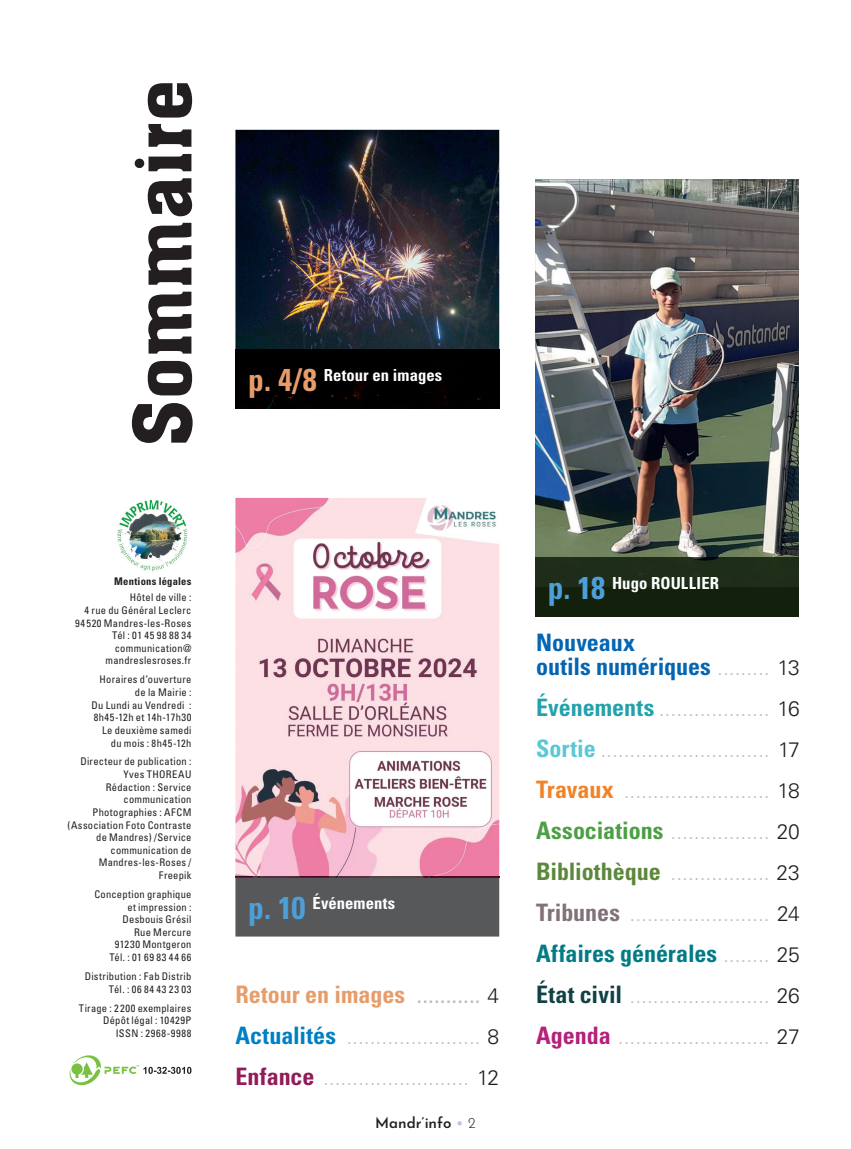
<style>
.page{position:relative;width:851px;height:1149px;background:#fff}
.page>*{position:absolute;margin:0;border:0;box-sizing:border-box;transform-origin:0 0}
.t1{font:700 78.6px "Aachen";letter-spacing:.01em;color:#231f20}
.t2{font:700 condensed 24px/24px "Univers LT Std";color:#0465b2}
.t3{font:700 condensed 24px "Univers LT Std";color:#017b86}
.t4{font:700 condensed 24px "Univers LT Std";color:#e69d6b}
.t5{font:300 21px/41px "Univers LT Std";letter-spacing:-.02em;color:#bcbdc0}
.t6{font:700 condensed 16.65px "Univers LT Std";letter-spacing:.005em;color:#fff}
.t7{font:600 15px "Josefin Sans";letter-spacing:-.005em;color:#231f20}
.t8{font:condensed 10.5px/12.6px "Univers LT Std";letter-spacing:.025em;color:#231f20;text-align:right}
.t9{font:700 condensed 10.5px "Univers LT Std";letter-spacing:.02em;color:#231f20}
.s1{font-size:31.5px;color:#e69d6b}
.s2{font-size:31.5px;color:#4d9fd7}
.s3{font-weight:400;font-stretch:normal;font-size:21px;color:#bcbdc0}
.s4{font-weight:300;font-stretch:normal;font-size:21px;color:#231f20}
.s5{font-weight:700;font-stretch:condensed;font-size:24px;color:#0080c4}
.s6{color:#231f20}
.s7{font-weight:700;font-stretch:condensed;font-size:24px;color:#911c59}
.s8{color:#c2c1df}
.s9{font-weight:300}
.s10{font-weight:300;font-stretch:normal;font-size:21px;color:#bcbdc0}
.s11{font-weight:700;font-stretch:condensed;font-size:24px;color:#23a2ab}
.s12{font-weight:700;font-stretch:condensed;font-size:24px;color:#5cc8d5}
.s13{font-weight:700;font-stretch:condensed;font-size:24px;color:#f08327}
.s14{font-weight:700;font-stretch:condensed;font-size:24px;color:#4c9f45}
.s15{font-weight:700;font-stretch:condensed;font-size:24px;color:#5d883b}
.s16{font-weight:700;font-stretch:condensed;font-size:24px;color:#80717a}
.s17{font-weight:700;font-stretch:condensed;font-size:24px;color:#114146}
.s18{font-weight:700;font-stretch:condensed;font-size:24px;color:#b5207a}
</style>
<div class="page">
<img style="left:535px;top:179px;width:263px;height:378px">
<img style="left:117px;top:500px;width:71px;height:72px">
<img style="left:235px;top:130px;width:264px;height:219px">
<div style="left:235px;top:349px;width:264px;height:59px;background:#000"></div>
<img style="left:235px;top:497px;width:264px;height:379px">
<div style="left:235px;top:876px;width:264px;height:60px;background:#57585a"></div>
<div style="left:535px;top:586px;width:263px;height:31px;background:#13200c"></div>
<div style="left:535px;top:557px;width:263px;height:29px;background:#1e2d19"></div>
<svg style="left:70px;top:1055px;width:121px;height:29px"></svg>
<h1 class="t1" style="left:105px;top:446px;width:368px;rotate:-90deg">Sommaire</h1>
<h3 class="t6" style="left:248px;top:365px;width:195px"><span class="s1">p. 4/8</span> Retour en images</h3>
<p class="t9" style="left:114px;top:574px;width:79px">Mentions légales</p>
<p class="t8" style="left:75px;top:591px;width:118px">Hôtel de ville :<br>4 rue du Général Leclerc<br>94 520 Mandres-les-Roses<br>Tél : 01 45 98 88 34 communication@ mandreslesroses.fr</p>
<p class="t8" style="left:91px;top:673px;width:101px">Horaires d’ouverture de la Mairie :<br>Du Lundi au Vendredi :<br>8h45-12h et 14h-17h30<br>Le deuxième samedi du mois : 8h45-12h</p>
<p class="t8" style="left:68px;top:755px;width:125px">Directeur de publication :<br>Yves THOREAU<br>Rédaction : Service communication<br>Photographies : AFCM (Association Foto Contraste de Mandres) /Service communication de<br>Mandres-les-Roses /<br>Freepik</p>
<p class="t8" style="left:94px;top:887px;width:99px">Conception graphique et impression :<br>Desbouis Grésil<br>Rue Mercure<br>91230 Montgeron<br>Tél. : 01 69 83 44 66</p>
<p class="t8" style="left:85px;top:969px;width:108px">Distribution : Fab Distrib<br>Tél. : 06 84 43 23 03</p>
<p class="t8" style="left:79px;top:1001px;width:114px">Tirage : 2 200 exemplaires<br>Dépôt légal : 10429P<br>ISSN : 2968-9988</p>
<h3 class="t6" style="left:248px;top:892px;width:148px"><span class="s2">p. 10</span> Événements</h3>
<h2 class="t4" style="left:235px;top:979px;width:265px">Retour en images <span class="s3">...........</span> <span class="s4">4</span></h2>
<h3 class="t5" style="left:235px;top:1015px;width:265px"><span class="s5">Actualités</span> ....................... <span class="s6">8<br></span><span class="s7">Enfance</span> ......................... <span class="s6">12</span></h3>
<h3 class="t7" style="left:375px;top:1109px;width:102px">Mandr’info <span class="s8">•</span> <span class="s9">2</span></h3>
<h3 class="t6" style="left:547px;top:573px;width:173px"><span class="s2">p. 18</span> Hugo ROULLIER</h3>
<h2 class="t2" style="left:536px;top:630px;width:265px">Nouveaux<br>outils numériques <span class="s10">.........</span> <span class="s4">13</span></h2>
<h3 class="t5" style="left:536px;top:687px;width:265px;text-align:justify"><span class="s11">Événements</span> ................... <span class="s6">16<br></span><span class="s12">Sortie</span> ............................. <span class="s6">17<br></span><span class="s13">Travaux</span> ......................... <span class="s6">18<br></span><span class="s14">Associations</span> ................. <span class="s6">20<br></span><span class="s15">Bibliothèque</span> ................. <span class="s6">23<br></span><span class="s16">Tribunes</span> ........................ <span class="s6">24</span></h3>
<h2 class="t3" style="left:536px;top:938px;width:265px">Affaires générales <span class="s10">........</span> <span class="s4">25</span></h2>
<h3 class="t5" style="left:536px;top:974px;width:265px"><span class="s17">État civil</span> ........................ <span class="s6">26<br></span><span class="s18">Agenda</span> .......................... <span class="s6">27</span></h3>
</div>
